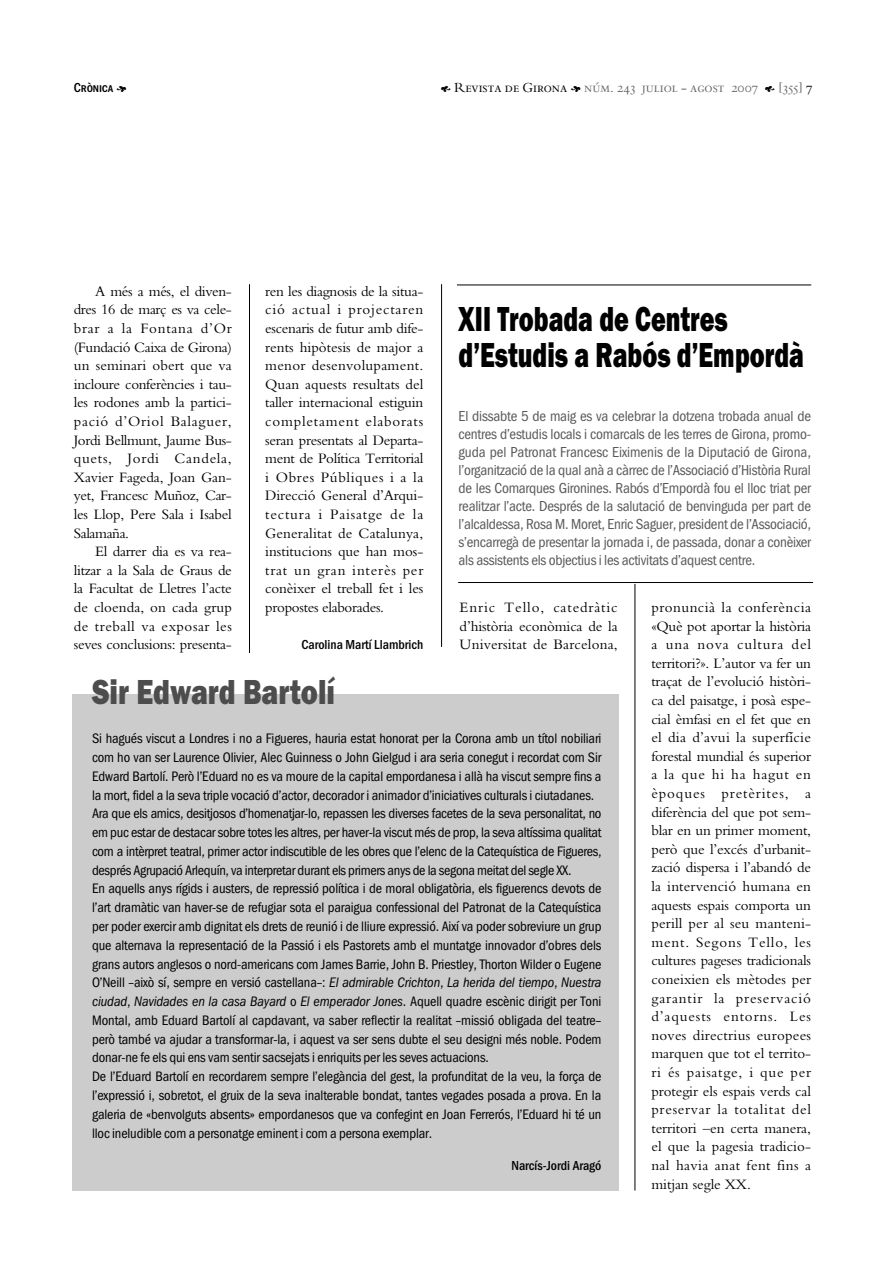
<style>
.page{position:relative;width:893px;height:1263px;background:#fff}
.page>*{position:absolute;margin:0;border:0;box-sizing:border-box;transform-origin:0 0}
.t1{font:800 36px/36px "Franklin Gothic H";color:#000;scale:.7 1}
.t2{font:800 36px "Franklin Gothic H";color:#4d4d4d;scale:.8 1}
.t3{font:15px/18.6px "Bembo";letter-spacing:-.01em;color:#000;text-align:justify}
.t4{font:15px/18px "Franklin Gothic Cond";letter-spacing:-.015em;color:#595959;text-align:justify}
.t5{font:14.25px/18.8px "Franklin Gothic Cond";letter-spacing:-.01em;color:#000}
.t6{font:13.5px "Bergamo Sm Caps";color:#666}
.t7{font:700 13.5px "Franklin Gothic Cond";color:#000}
.t8{font:700 13.5px "Franklin Gothic Cond Sm Caps";letter-spacing:-.01em;color:#000}
.s1{font-family:"Botanical";font-weight:400}
.s2{font-family:"Botanical";color:#000}
.s3{color:#000}
.s4{font-style:italic}
</style>
<div class="page">
<hr style="left:249px;top:284px;width:1px;height:369px;background:#000">
<hr style="left:441px;top:284px;width:1px;height:363px;background:#000">
<hr style="left:634px;top:584px;width:1px;height:607px;background:#000">
<div style="left:72px;top:694px;width:547px;height:497px;background:#ccc"></div>
<hr style="left:457px;top:285px;width:354px;height:1px;background:#000">
<hr style="left:458px;top:582px;width:355px;height:1px;background:#000">
<p class="t8" style="left:74px;top:80px;width:54px">Crònica <span class="s1">F</span></p>
<p class="t6" style="left:441px;top:80px;width:373px"><span class="s2">E</span> <span class="s3">Revista de Girona</span> <span class="s2">F</span> núm. 243 juliol - agost 2007 <span class="s2">E</span> [355] <span class="s3">7</span></p>
<p class="t3" style="left:74px;top:283px;width:159px;text-indent:21px">A més a més, el diven&shy;dres 16 de març es va cele&shy;brar a la Fontana d’Or (Fundació Caixa de Girona) un seminari obert que va incloure conferències i tau&shy;les rodones amb la partici&shy;pació d’Oriol Balaguer, Jordi Bellmunt, Jaume Bus&shy;quets, Jordi Candela, Xavier Fageda, Joan Gan&shy;yet, Francesc Muñoz, Car&shy;les Llop, Pere Sala i Isabel Salamaña.</p>
<p class="t3" style="left:74px;top:544px;width:159px;text-indent:21px">El darrer dia es va rea&shy;litzar a la Sala de Graus de la Facultat de Lletres l’acte de cloenda, on cada grup de treball va exposar les seves conclusions: presenta-</p>
<p class="t3" style="left:265px;top:283px;width:159px">ren les diagnosis de la situa&shy;ció actual i projectaren escenaris de futur amb dife&shy;rents hipòtesis de major a menor desenvolupament.<br>Quan aquests resultats del taller internacional estiguin completament elaborats seran presentats al Departa&shy;ment de Política Territorial i Obres Públiques i a la Direcció General d’Arqui&shy;tectura i Paisatge de la Generalitat de Catalunya, institucions que han mos&shy;trat un gran interès per conèixer el treball fet i les propostes elaborades.</p>
<p class="t7" style="left:301px;top:640px;width:123px">Carolina Martí Llambrich</p>
<h1 class="t1" style="left:458px;top:304px;width:495px">XII Trobada de Centres d’Estudis a Rabós d’Empordà</h1>
<p class="t4" style="left:458px;top:409px;width:354px">El dissabte 5 de maig es va celebrar la dotzena trobada anual de centres d’estudis locals i comarcals de les terres de Girona, promo&shy;guda pel Patronat Francesc Eiximenis de la Diputació de Girona, l’organització de la qual anà a càrrec de l’Associació d’Història Rural de les Comarques Gironines. Rabós d’Empordà fou el lloc triat per realitzar l’acte. Després de la salutació de benvinguda per part de l’alcaldessa, Rosa M. Moret, Enric Saguer, president de l’Associació, s’encarregà de presentar la jornada i, de passada, donar a conèixer als assistents els objectius i les activitats d’aquest centre.</p>
<p class="t3" style="left:459px;top:599px;width:159px">Enric Tello, catedràtic d’història econòmica de la Universitat de Barcelona,</p>
<p class="t3" style="left:651px;top:599px;width:161px">pronuncià la conferència «Què pot aportar la història a una nova cultura del territori?». L’autor va fer un traçat de l’evolució històri&shy;ca del paisatge, i posà espe&shy;cial èmfasi en el fet que en el dia d’avui la superfície forestal mundial és superior a la que hi ha hagut en èpoques pretèrites, a diferència del que pot sem&shy;blar en un primer moment, però que l’excés d’urbanit&shy;zació dispersa i l’abandó de la intervenció humana en aquests espais comporta un perill per al seu manteni&shy;ment. Segons Tello, les cultures pageses tradicionals coneixien els mètodes per garantir la preservació d’aquests entorns. Les noves directrius europees marquen que tot el territo&shy;ri és paisatge, i que per protegir els espais verds cal preservar la totalitat del territori –en certa manera, el que la pagesia tradicio&shy;nal havia anat fent fins a mitjan segle XX.</p>
<h1 class="t2" style="left:92px;top:679px;width:305px">Sir Edward Bartolí</h1>
<p class="t5" style="left:92px;top:730px;width:511px">Si hagués viscut a Londres i no a Figueres, hauria estat honorat per la Corona amb un títol nobiliari com ho van ser Laurence Olivier, Alec Guinness o John Gielgud i ara seria conegut i recordat com Sir Edward Bartolí. Però l’Eduard no es va moure de la capital empordanesa i allà ha viscut sempre fins a la mort, fidel a la seva triple vocació d’actor, decorador i animador d’iniciatives culturals i ciutadanes.<br>Ara que els amics, desitjosos d’homenatjar-lo, repassen les diverses facetes de la seva personalitat, no em puc estar de destacar sobre totes les altres, per haver-la viscut més de prop, la seva altíssima qualitat com a intèrpret teatral, primer actor indiscutible de les obres que l’elenc de la Catequística de Figueres, després Agrupació Arlequín, va interpretar durant els primers anys de la segona meitat del segle XX.<br>En aquells anys rígids i austers, de repressió política i de moral obligatòria, els figuerencs devots de l’art dramàtic van haver-se de refugiar sota el paraigua confessional del Patronat de la Catequística per poder exercir amb dignitat els drets de reunió i de lliure expressió. Així va poder sobreviure un grup que alternava la representació de la Passió i els Pastorets amb el muntatge innovador d’obres dels grans autors anglesos o nord-americans com James Barrie, John B. Priestley, Thorton Wilder o Eugene O’Neill –això sí, sempre en versió castellana–: <span class="s4">El admirable Crichton</span>, <span class="s4">La herida del tiempo</span>, <span class="s4">Nuestra ciudad</span>, <span class="s4">Navidades en la casa Bayard</span> o <span class="s4">El emperador Jones</span>. Aquell quadre escènic dirigit per Toni Montal, amb Eduard Bartolí al capdavant, va saber reflectir la realitat –missió obligada del teatre– però també va ajudar a transformar-la, i aquest va ser sens dubte el seu designi més noble. Podem donar-ne fe els qui ens vam sentir sacsejats i enriquits per les seves actuacions.<br>De l’Eduard Bartolí en recordarem sempre l’elegància del gest, la profunditat de la veu, la força de l’expressió i, sobretot, el gruix de la seva inalterable bondat, tantes vegades posada a prova. En la galeria de «benvolguts absents» empordanesos que va confegint en Joan Ferrerós, l’Eduard hi té un lloc ineludible com a personatge eminent i com a persona exemplar.</p>
<p class="t7" style="left:511px;top:1161px;width:91px">Narcís-Jordi Aragó</p>
</div>
